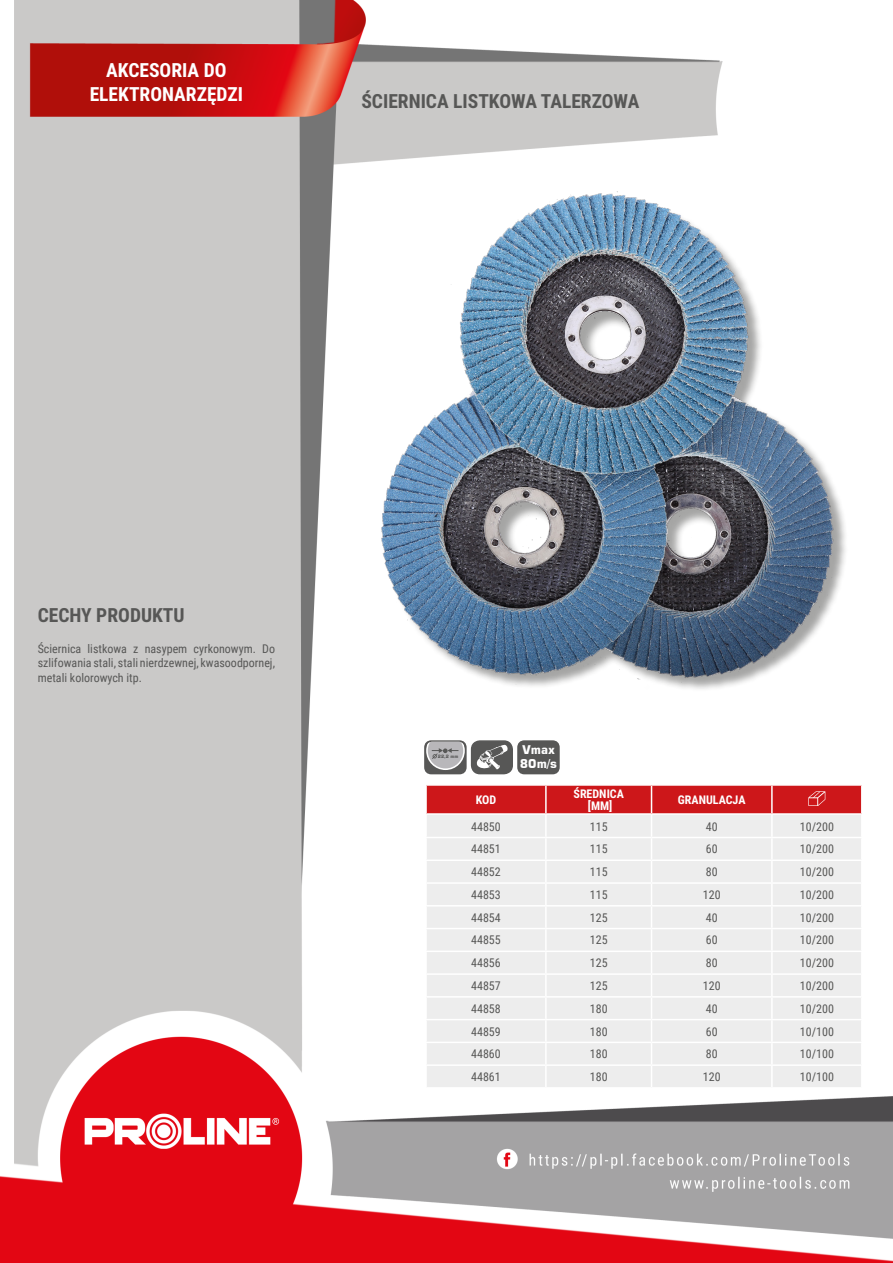
<style>
.page{position:relative;width:893px;height:1263px;background:#fff}
.page>*{position:absolute;margin:0;border:0;box-sizing:border-box;transform-origin:0 0}
.Lewo_bez_dzielenia{font:700 19.5px "Roboto Condensed";color:#575756}
.NagĹ_Ăłwek{font:700 19.5px/23.4px "Roboto Condensed";color:#fff;text-align:center}
.MateriaĹ__CECHY{font:700 19.5px "Roboto Condensed";color:#575756}
.Center{font:12px "Roboto Condensed";color:#575756}
.Opisy{font:12px/14.4px "Roboto Condensed";color:#575756;text-align:justify}
.Indeks{font:12px "Roboto Condensed";color:#575756}
.Ĺšrodek_bez_dzieleni{font:700 12px "Roboto Condensed";color:#fff}
.t1{font:700 12px/14.2px "Square 721 BT";color:#fff}
.Ĺšrodek__wymuszenie{font:700 12px "Roboto Condensed";color:#fff}
.Tabelka_nagĹ_Ăłwek{font:700 12px "Roboto Condensed";color:#fff}
.t2{font:700 4.5px "Square 721 BT";color:#575756}
</style>
<div class="page">
<img style="left:0;top:0;width:893px;height:1263px">
<div style="left:384px;top:196px;width:465px;height:498px;background:#1d1d1b;opacity:.4"></div>
<img style="left:382px;top:192px;width:454px;height:492px">
<hr style="left:425px;top:786px;width:2px;height:27px;background:#fff">
<hr style="left:425px;top:815px;width:2px;height:22px;background:#fff">
<hr style="left:425px;top:838px;width:2px;height:21px;background:#fff">
<hr style="left:425px;top:861px;width:2px;height:21px;background:#fff">
<hr style="left:425px;top:884px;width:2px;height:21px;background:#fff">
<hr style="left:425px;top:906px;width:2px;height:22px;background:#fff">
<hr style="left:425px;top:929px;width:2px;height:21px;background:#fff">
<hr style="left:425px;top:952px;width:2px;height:21px;background:#fff">
<hr style="left:425px;top:975px;width:2px;height:21px;background:#fff">
<hr style="left:425px;top:997px;width:2px;height:22px;background:#fff">
<hr style="left:425px;top:1020px;width:2px;height:21px;background:#fff">
<hr style="left:425px;top:1043px;width:2px;height:21px;background:#fff">
<hr style="left:425px;top:1066px;width:2px;height:21px;background:#fff">
<hr style="left:546px;top:784px;width:105px;height:2px;background:#fff">
<hr style="left:651px;top:784px;width:121px;height:2px;background:#fff">
<hr style="left:772px;top:784px;width:91px;height:2px;background:#fff">
<hr style="left:425px;top:784px;width:121px;height:2px;background:#fff">
<hr style="left:425px;top:813px;width:121px;height:2px;background:#fff">
<hr style="left:772px;top:813px;width:91px;height:2px;background:#fff">
<hr style="left:425px;top:837px;width:121px;height:1px;background:#fff">
<hr style="left:772px;top:837px;width:91px;height:1px;background:#fff">
<hr style="left:425px;top:859px;width:121px;height:2px;background:#fff">
<hr style="left:772px;top:859px;width:91px;height:2px;background:#fff">
<hr style="left:425px;top:882px;width:121px;height:2px;background:#fff">
<hr style="left:772px;top:882px;width:91px;height:2px;background:#fff">
<hr style="left:425px;top:905px;width:121px;height:1px;background:#fff">
<hr style="left:772px;top:905px;width:91px;height:1px;background:#fff">
<hr style="left:425px;top:928px;width:121px;height:1px;background:#fff">
<hr style="left:772px;top:928px;width:91px;height:1px;background:#fff">
<hr style="left:425px;top:950px;width:121px;height:2px;background:#fff">
<hr style="left:772px;top:950px;width:91px;height:2px;background:#fff">
<hr style="left:425px;top:973px;width:121px;height:2px;background:#fff">
<hr style="left:772px;top:973px;width:91px;height:2px;background:#fff">
<hr style="left:425px;top:996px;width:121px;height:1px;background:#fff">
<hr style="left:772px;top:996px;width:91px;height:1px;background:#fff">
<hr style="left:425px;top:1019px;width:121px;height:1px;background:#fff">
<hr style="left:772px;top:1019px;width:91px;height:1px;background:#fff">
<hr style="left:425px;top:1041px;width:121px;height:2px;background:#fff">
<hr style="left:772px;top:1041px;width:91px;height:2px;background:#fff">
<hr style="left:425px;top:1064px;width:121px;height:2px;background:#fff">
<hr style="left:772px;top:1064px;width:91px;height:2px;background:#fff">
<hr style="left:425px;top:1087px;width:121px;height:2px;background:#fff">
<hr style="left:546px;top:1087px;width:105px;height:2px;background:#fff">
<hr style="left:651px;top:1087px;width:121px;height:2px;background:#fff">
<hr style="left:772px;top:1087px;width:91px;height:2px;background:#fff">
<svg style="left:426px;top:785px;width:436px;height:302px;background:#ebdbdb"></svg>
<div style="left:424px;top:740px;width:43px;height:34px;background:linear-gradient(to right,#575756,#575756);border-radius:7px"></div>
<svg style="left:426px;top:742px;width:39px;height:28px"></svg>
<div style="left:472px;top:741px;width:40px;height:33px;background:#575756;border-radius:8px"></div>
<div style="left:471px;top:740px;width:42px;height:34px;border:1px solid #575756;border-radius:8px"></div>
<svg style="left:476px;top:744px;width:32px;height:25px"></svg>
<div style="left:517px;top:740px;width:43px;height:34px;background:#575756;border-radius:7px"></div>
<p class="NagĹ_Ăłwek" style="left:90px;top:58px;width:155px">AKCESORIA DO<br>ELEKTRONARZĘDZI</p>
<p class="Lewo_bez_dzielenia" style="left:361px;top:88px;width:280px">ŚCIERNICA LISTKOWA TALERZOWA</p>
<p class="MateriaĹ__CECHY" style="left:38px;top:601px;width:148px">CECHY PRODUKTU</p>
<p class="Opisy" style="left:38px;top:641px;width:239px">Ściernica listkowa z nasypem cyrkonowym. Do szlifowania stali, stali nierdzewnej, kwasoodpornej, metali kolorowych itp.</p>
<p class="t2" style="left:438px;top:754px;width:22px">22,2 mm</p>
<p class="t1" style="left:520px;top:743px;width:39px">Vmax<br>80m/s</p>
<p class="Tabelka_nagĹ_Ăłwek" style="left:476px;top:791px;width:22px">KOD</p>
<p class="Ĺšrodek_bez_dzieleni" style="left:573px;top:785px;width:52px">ŚREDNICA</p>
<p class="Ĺšrodek__wymuszenie" style="left:588px;top:797px;width:26px">[MM]</p>
<p class="Ĺšrodek_bez_dzieleni" style="left:678px;top:791px;width:69px">GRANULACJA</p>
<p class="Indeks" style="left:471px;top:818px;width:31px">44850</p>
<p class="Center" style="left:590px;top:818px;width:19px">115</p>
<p class="Center" style="left:706px;top:818px;width:13px">40</p>
<p class="Center" style="left:800px;top:818px;width:36px">10/200</p>
<p class="Indeks" style="left:471px;top:841px;width:31px">44851</p>
<p class="Center" style="left:590px;top:841px;width:19px">115</p>
<p class="Center" style="left:706px;top:841px;width:13px">60</p>
<p class="Center" style="left:800px;top:841px;width:36px">10/200</p>
<p class="Indeks" style="left:471px;top:863px;width:31px">44852</p>
<p class="Center" style="left:590px;top:863px;width:19px">115</p>
<p class="Center" style="left:706px;top:863px;width:13px">80</p>
<p class="Center" style="left:800px;top:863px;width:36px">10/200</p>
<p class="Indeks" style="left:471px;top:886px;width:31px">44853</p>
<p class="Center" style="left:590px;top:886px;width:19px">115</p>
<p class="Center" style="left:703px;top:886px;width:19px">120</p>
<p class="Center" style="left:800px;top:886px;width:36px">10/200</p>
<p class="Indeks" style="left:471px;top:909px;width:31px">44854</p>
<p class="Center" style="left:590px;top:909px;width:19px">125</p>
<p class="Center" style="left:706px;top:909px;width:13px">40</p>
<p class="Center" style="left:800px;top:909px;width:36px">10/200</p>
<p class="Indeks" style="left:471px;top:932px;width:31px">44855</p>
<p class="Center" style="left:590px;top:932px;width:19px">125</p>
<p class="Center" style="left:706px;top:932px;width:13px">60</p>
<p class="Center" style="left:800px;top:932px;width:36px">10/200</p>
<p class="Indeks" style="left:471px;top:954px;width:31px">44856</p>
<p class="Center" style="left:590px;top:954px;width:19px">125</p>
<p class="Center" style="left:706px;top:954px;width:13px">80</p>
<p class="Center" style="left:800px;top:954px;width:36px">10/200</p>
<p class="Indeks" style="left:471px;top:977px;width:31px">44857</p>
<p class="Center" style="left:590px;top:977px;width:19px">125</p>
<p class="Center" style="left:703px;top:977px;width:19px">120</p>
<p class="Center" style="left:800px;top:977px;width:36px">10/200</p>
<p class="Indeks" style="left:471px;top:1000px;width:31px">44858</p>
<p class="Center" style="left:590px;top:1000px;width:19px">180</p>
<p class="Center" style="left:706px;top:1000px;width:13px">40</p>
<p class="Center" style="left:800px;top:1000px;width:36px">10/200</p>
<p class="Indeks" style="left:471px;top:1023px;width:31px">44859</p>
<p class="Center" style="left:590px;top:1023px;width:19px">180</p>
<p class="Center" style="left:706px;top:1023px;width:13px">60</p>
<p class="Center" style="left:800px;top:1023px;width:36px">10/100</p>
<p class="Indeks" style="left:471px;top:1045px;width:31px">44860</p>
<p class="Center" style="left:590px;top:1045px;width:19px">180</p>
<p class="Center" style="left:706px;top:1045px;width:13px">80</p>
<p class="Center" style="left:800px;top:1045px;width:36px">10/100</p>
<p class="Indeks" style="left:471px;top:1068px;width:31px">44861</p>
<p class="Center" style="left:590px;top:1068px;width:19px">180</p>
<p class="Center" style="left:703px;top:1068px;width:19px">120</p>
<p class="Center" style="left:800px;top:1068px;width:36px">10/100</p>
</div>
